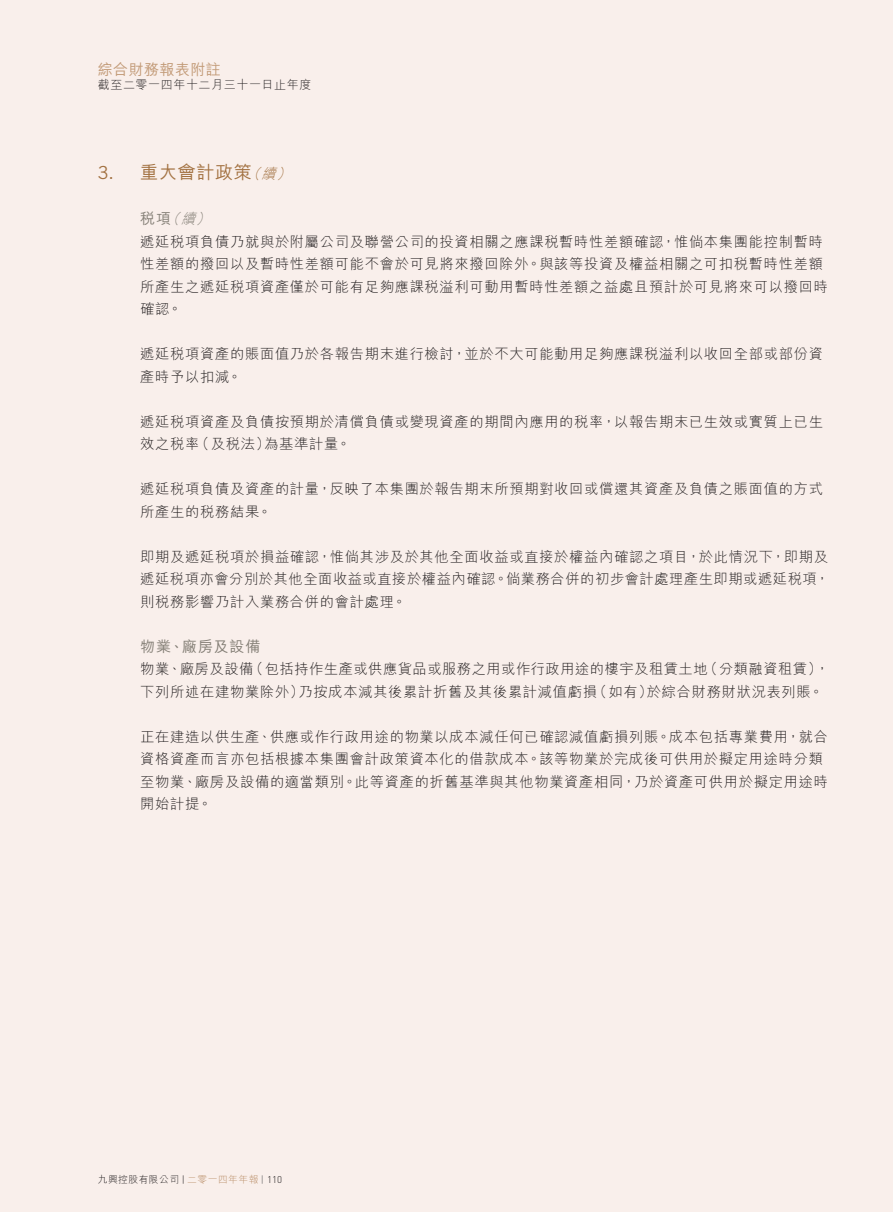
<style>
.page{position:relative;width:893px;height:1212px;background:#f9efeb}
.page>*{position:absolute;margin:0;border:0;box-sizing:border-box;transform-origin:0 0}
.Heading_1{font:500 18px "M Hei HK";letter-spacing:.04em;color:#a37242}
.t1{font:500 15px "M Hei HK";letter-spacing:.03em;color:#c29a77}
.Heading_2{font:500 15px "M Hei HK";letter-spacing:.05em;color:#847f76}
.Body_Text{font:300 14.25px/22.5px "M Hei HK";letter-spacing:.05em;color:#231f20}
.Heading_2-2{font:italic 300 14.25px "M Hei HK";color:#847f76}
.t2{font:300 12px "M Hei HK";letter-spacing:.05em;color:#231f20}
.t3{font:300 9.75px "M Hei HK";letter-spacing:.05em;color:#231f20}
.s1{font-family:"Trade Gothic LT Std";font-weight:400}
.s2{font-weight:300;font-style:italic;font-size:14.25px}
.s3{font-weight:500;font-style:normal;font-size:15px}
.s4{font-family:"DIN"}
.s5{color:#b88c65}
.s6{font-family:"DIN";color:#57585a}
</style>
<div class="page">
<p class="t1" style="left:98px;top:59px;width:125px">綜合財務報表附註</p>
<p class="t2" style="left:98px;top:78px;width:215px">截至二零一四年十二月三十一日止年度</p>
<p class="Heading_1" style="left:98px;top:159px;width:198px"><span class="s1">3.</span> 重大會計政策<span class="s2">（續）</span></p>
<p class="Heading_2-2" style="left:140px;top:212px;width:75px"><span class="s3">稅項</span>（續）</p>
<p class="Body_Text" style="left:140px;top:230px;width:689px">遞延稅項負債乃就與於附屬公司及聯營公司的投資相關之應課稅暫時性差額確認，惟倘本集團能控制暫時性差額的撥回以及暫時性差額可能不會於可見將來撥回除外。與該等投資及權益相關之可扣稅暫時性差額所產生之遞延稅項資產僅於可能有足夠應課稅溢利可動用暫時性差額之益處且預計於可見將來可以撥回時確認。</p>
<p class="Body_Text" style="left:140px;top:342px;width:684px">遞延稅項資產的賬面值乃於各報告期末進行檢討，並於不大可能動用足夠應課稅溢利以收回全部或部份資產時予以扣減。</p>
<p class="Body_Text" style="left:140px;top:410px;width:684px">遞延稅項資產及負債按預期於清償負債或變現資產的期間內應用的稅率，以報告期末已生效或實質上已生效之稅率（及稅法）為基準計量。</p>
<p class="Body_Text" style="left:140px;top:477px;width:684px">遞延稅項負債及資產的計量，反映了本集團於報告期末所預期對收回或償還其資產及負債之賬面值的方式所產生的稅務結果。</p>
<p class="Body_Text" style="left:140px;top:545px;width:690px;text-align:justify">即期及遞延稅項於損益確認，惟倘其涉及於其他全面收益或直接於權益內確認之項目，於此情況下，即期及遞延稅項亦會分別於其他全面收益或直接於權益內確認。倘業務合併的初步會計處理產生即期或遞延稅項，則稅務影響乃計入業務合併的會計處理。</p>
<p class="Heading_2" style="left:140px;top:635px;width:122px">物業、廠房及設備</p>
<p class="Body_Text" style="left:140px;top:657px;width:690px">物業、廠房及設備（包括持作生產或供應貨品或服務之用或作行政用途的樓宇及租賃土地（分類融資租賃），下列所述在建物業除外）乃按成本減其後累計折舊及其後累計減值虧損（如有）於綜合財務財狀況表列賬。</p>
<p class="Body_Text" style="left:140px;top:725px;width:689px">正在建造以供生產、供應或作行政用途的物業以成本減任何已確認減值虧損列賬。成本包括專業費用，就合資格資產而言亦包括根據本集團會計政策資本化的借款成本。該等物業於完成後可供用於擬定用途時分類至物業、廠房及設備的適當類別。此等資產的折舊基準與其他物業資產相同，乃於資產可供用於擬定用途時開始計提。</p>
<p class="t3" style="left:98px;top:1175px;width:186px">九興控股有限公司 <span class="s4">|</span> <span class="s5">二零一四年年報</span> <span class="s6">|</span> <span class="s4">110</span></p>
</div>
